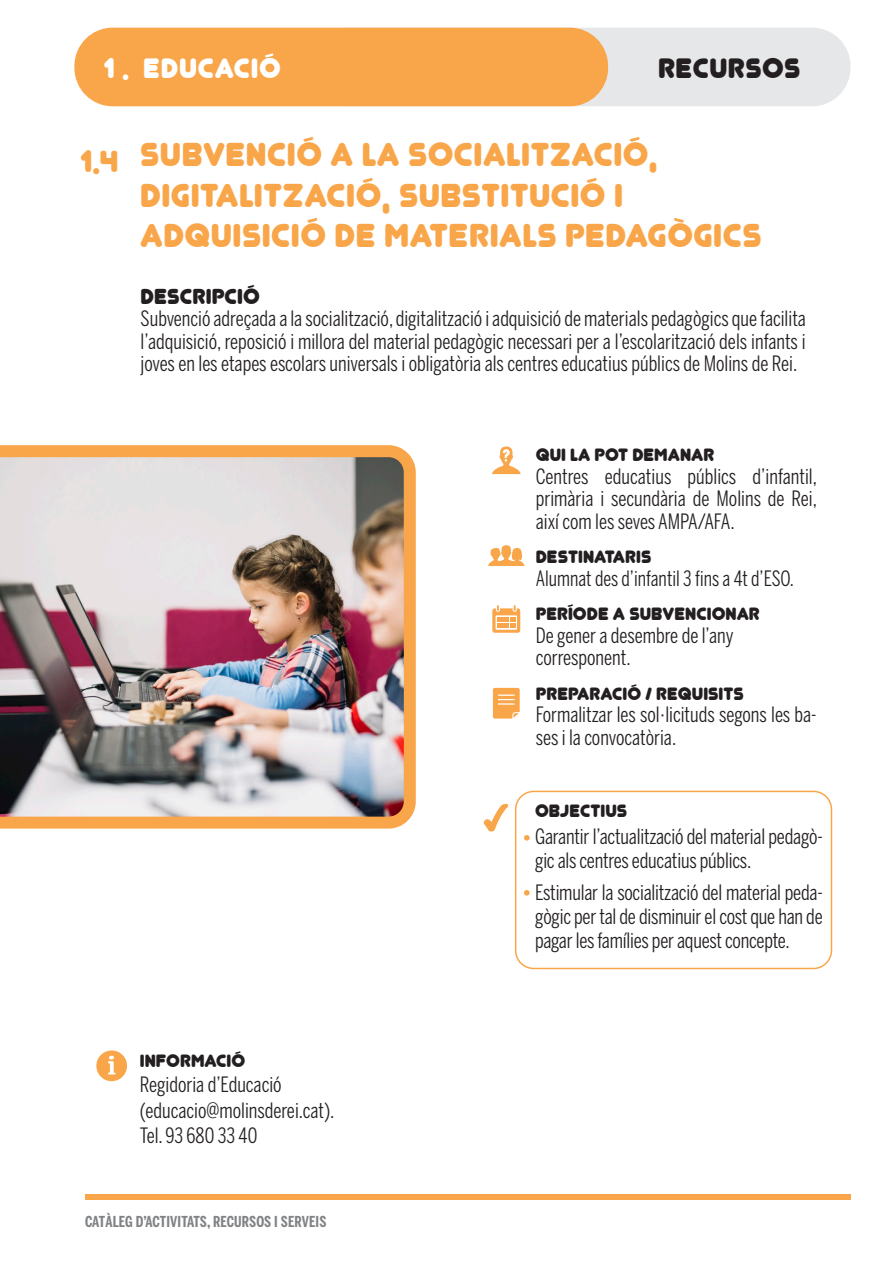
<style>
.page{position:relative;width:893px;height:1263px;background:#fff}
.page>*{position:absolute;margin:0;border:0;box-sizing:border-box;transform-origin:0 0}
.t1{font:39px/40.5px "Junegull";letter-spacing:.01em;color:#f9a64a}
.t2{font:33px "Junegull";letter-spacing:.02em;color:#fff}
.t3{font:33px "Junegull";letter-spacing:.01em;color:#231f20}
.t4{font:25.5px "Junegull";color:#231f20}
.t5{font:21px/22.5px "Benton Sans Comp";color:#231f20}
.t6{font:21px "Junegull";color:#231f20}
.t7{font:700 15px "Benton Sans Comp";letter-spacing:.01em;color:#808285}
</style>
<div class="page">
<div style="left:515px;top:791px;width:317px;height:178px;border:2px solid #f9a64a;border-radius:18px"></div>
<div style="left:308px;top:28px;width:542px;height:78px;background:#e6e7e9;border-radius:38px"></div>
<div style="left:74px;top:28px;width:534px;height:78px;background:#f9a64a;border-radius:38px"></div>
<div style="left:85px;top:1194px;width:765px;height:5px;background:#f9a64a"></div>
<svg style="left:492px;top:446px;width:29px;height:28px"></svg>
<img style="left:0;top:445px;width:416px;height:384px">
<svg style="left:488px;top:545px;width:36px;height:21px"></svg>
<svg style="left:492px;top:605px;width:28px;height:28px"></svg>
<div style="left:96px;top:1050px;width:31px;height:31px;background:#f9a64a;border-radius:50%"></div>
<svg style="left:108px;top:1056px;width:8px;height:18px"></svg>
<svg style="left:484px;top:804px;width:24px;height:27px"></svg>
<svg style="left:493px;top:688px;width:27px;height:31px"></svg>
<svg style="left:524px;top:835px;width:6px;height:6px"></svg>
<svg style="left:524px;top:890px;width:6px;height:6px"></svg>
<h2 class="t2" style="left:104px;top:52px;width:178px">1 . EDUCACIÓ</h2>
<h2 class="t3" style="left:658px;top:52px;width:144px">RECURSOS</h2>
<h1 class="t1" style="left:140px;top:134px;width:623px;text-indent:-60px"><sub>1.4</sub> SUBVENCIÓ A LA SOCIALITZACIÓ,<br>DIGITALITZACIÓ, SUBSTITUCIÓ I<br>ADQUISICIÓ DE MATERIALS PEDAGÒGICS</h1>
<p class="t4" style="left:141px;top:283px;width:121px">DESCRIPCIÓ</p>
<p class="t5" style="left:141px;top:307px;width:667px;text-align:justify">Subvenció adreçada a la socialització, digitalització i adquisició de materials pedagògics que facilita l’adquisició, reposició i millora del material pedagògic necessari per a l’escolarització dels infants i joves en les etapes escolars universals i obligatòria als centres educatius públics de Molins de Rei.</p>
<p class="t6" style="left:536px;top:445px;width:180px">QUI LA POT DEMANAR</p>
<p class="t5" style="left:536px;top:465px;width:283px;text-align:justify">Centres educatius públics d’infantil, primària i secundària de Molins de Rei, així com les seves AMPA/AFA.</p>
<p class="t6" style="left:536px;top:547px;width:117px">DESTINATARIS</p>
<p class="t5" style="left:536px;top:567px;width:260px">Alumnat des d’infantil 3 fins a 4t d’ESO.</p>
<p class="t6" style="left:536px;top:604px;width:226px">PERÍODE A SUBVENCIONAR</p>
<p class="t5" style="left:536px;top:624px;width:199px">De gener a desembre de l’any corresponent.</p>
<p class="t6" style="left:536px;top:683px;width:210px">PREPARACIÓ / REQUISITS</p>
<p class="t5" style="left:536px;top:703px;width:282px">Formalitzar les sol·licituds segons les ba&shy;ses i la convocatòria.</p>
<p class="t6" style="left:140px;top:1050px;width:107px">INFORMACIÓ</p>
<p class="t5" style="left:140px;top:1072px;width:196px;line-height:25.5px">Regidoria d’Educació (educacio@molinsderei.cat).<br>Tel. 93 680 33 40</p>
<p class="t7" style="left:85px;top:1213px;width:243px">CATÀLEG D’ACTIVITATS, RECURSOS I SERVEIS</p>
<p class="t6" style="left:535px;top:801px;width:94px">OBJECTIUS</p>
<p class="t5" style="left:535px;top:824px;width:289px;line-height:24px">Garantir l’actualització del material pedagò&shy;gic als centres educatius públics.</p>
<p class="t5" style="left:535px;top:880px;width:289px;line-height:24px;text-align:justify">Estimular la socialització del material peda&shy;gògic per tal de disminuir el cost que han de pagar les famílies per aquest concepte.</p>
</div>
